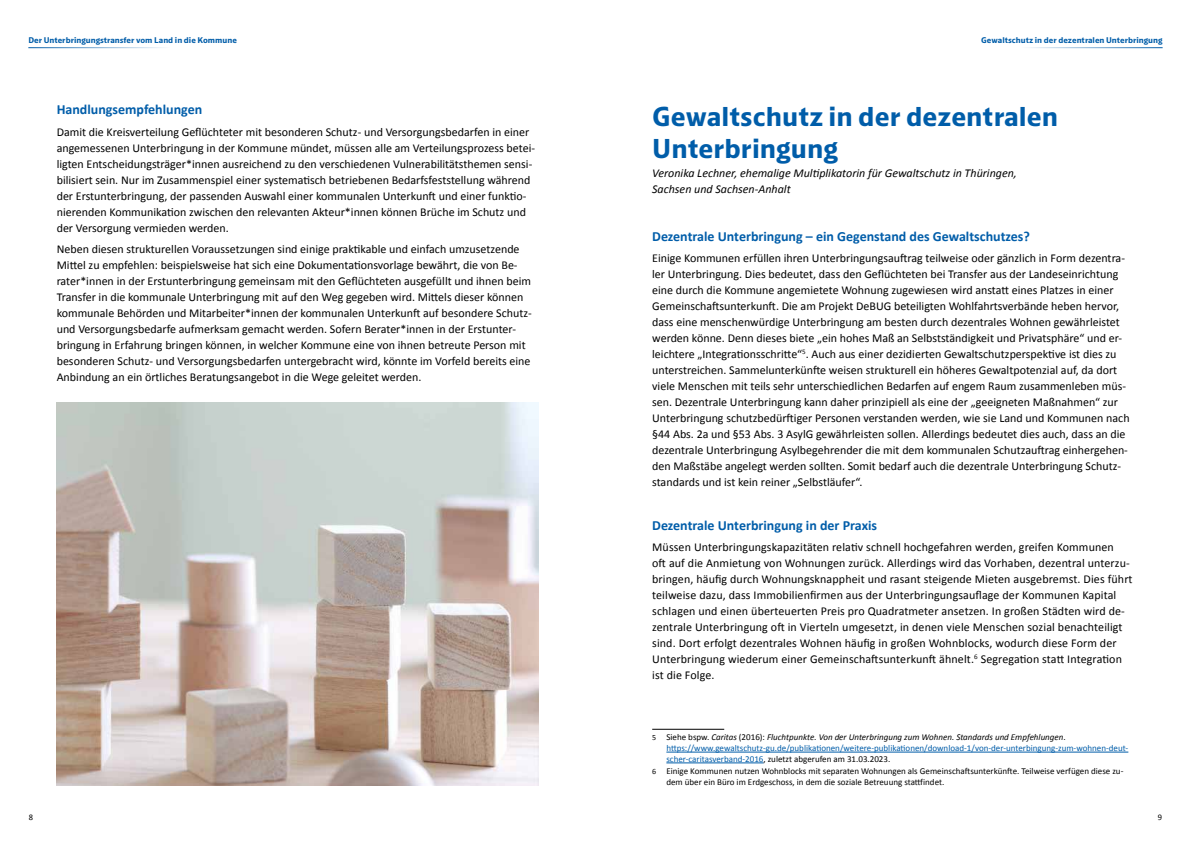
<style>
.page{position:relative;width:1191px;height:842px;background:#fff}
.page>*{position:absolute;margin:0;border:0;box-sizing:border-box;transform-origin:0 0}
.t1{font:28px/32px "Kranto Bold Text";color:#005da9}
.t2{font:700 14px "Calibri";color:#005da9}
.t3{font:12px/16px "Calibri";color:#000}
.t4{font:italic 12px/16px "Calibri";color:#000}
.t5{font:9px/10.8px "Calibri";color:#005da9}
.t6{font:9px/11px "Calibri";color:#000}
.t7{font:8.5px "Kranto Bold Text";color:#005da9}
.t8{font:8.5px "Calibri";color:#000}
.s1{font-size:8px;color:#000}
.s2{color:#000}
.s3{font-style:italic;color:#000}
.s4{font-size:8px}
</style>
<div class="page">
<hr style="left:28px;top:47px;width:142px;height:1px;background:#005da9">
<hr style="left:1020px;top:47px;width:142px;height:1px;background:#005da9">
<hr style="left:652px;top:729px;width:72px;height:1px;background:#000">
<hr style="left:666px;top:752px;width:462px;height:1px;background:#005da9">
<hr style="left:666px;top:763px;width:97px;height:1px;background:#005da9">
<img style="left:57px;top:403px;width:482px;height:382px">
<p class="t7" style="left:28px;top:35px;width:210px">Der Unterbringungstransfer vom Land in die Kommune</p>
<p class="t7" style="left:981px;top:35px;width:183px">Gewaltschutz in der dezentralen Unterbringung</p>
<p class="t2" style="left:57px;top:99px;width:147px">Handlungsempfehlungen</p>
<p class="t3" style="left:57px;top:123px;width:480px">Damit die Kreisverteilung Geflüchteter mit besonderen Schutz- und Versorgungsbedarfen in einer angemessenen Unterbringung in der Kommune mündet, müssen alle am Verteilungsprozess betei&shy;ligten Entscheidungsträger*innen ausreichend zu den verschiedenen Vulnerabilitätsthemen sensi&shy;bilisiert sein. Nur im Zusammenspiel einer systematisch betriebenen Bedarfsfeststellung während der Erstunterbringung, der passenden Auswahl einer kommunalen Unterkunft und einer funktio&shy;nierenden Kommunikation zwischen den relevanten Akteur*innen können Brüche im Schutz und der Versorgung vermieden werden.</p>
<p class="t3" style="left:57px;top:241px;width:476px">Neben diesen strukturellen Voraussetzungen sind einige praktikable und einfach umzusetzende Mittel zu empfehlen: beispielsweise hat sich eine Dokumentationsvorlage bewährt, die von Be&shy;rater*innen in der Erstunterbringung gemeinsam mit den Geflüchteten ausgefüllt und ihnen beim Transfer in die kommunale Unterbringung mit auf den Weg gegeben wird. Mittels dieser können kommunale Behörden und Mitarbeiter*innen der kommunalen Unterkunft auf besondere Schutz&shy;und Versorgungsbedarfe aufmerksam gemacht werden. Sofern Berater*innen in der Erstunter&shy;bringung in Erfahrung bringen können, in welcher Kommune eine von ihnen betreute Person mit besonderen Schutz- und Versorgungsbedarfen untergebracht wird, könnte im Vorfeld bereits eine Anbindung an ein örtliches Beratungsangebot in die Wege geleitet werden.</p>
<h1 class="t1" style="left:652px;top:100px;width:407px">Gewaltschutz in der dezentralen<br>Unterbringung</h1>
<p class="t4" style="left:652px;top:164px;width:366px">Veronika Lechner, ehemalige Multiplikatorin für Gewaltschutz in Thüringen,<br>Sachsen und Sachsen-Anhalt</p>
<p class="t2" style="left:652px;top:226px;width:379px">Dezentrale Unterbringung – ein Gegenstand des Gewaltschutzes?</p>
<p class="t3" style="left:652px;top:250px;width:479px">Einige Kommunen erfüllen ihren Unterbringungsauftrag teilweise oder gänzlich in Form dezentra&shy;ler Unterbringung. Dies bedeutet, dass den Geflüchteten bei Transfer aus der Landeseinrichtung eine durch die Kommune angemietete Wohnung zugewiesen wird anstatt eines Platzes in einer Gemeinschaftsunterkunft. Die am Projekt DeBUG beteiligten Wohlfahrtsverbände heben hervor, dass eine menschenwürdige Unterbringung am besten durch dezentrales Wohnen gewährleistet werden könne. Denn dieses biete „ein hohes Maß an Selbstständigkeit und Privatsphäre“ und er&shy;leichtere „Integrationsschritte“<sup>5</sup>. Auch aus einer dezidierten Gewaltschutzperspektive ist dies zu unterstreichen. Sammelunterkünfte weisen strukturell ein höheres Gewaltpotenzial auf, da dort viele Menschen mit teils sehr unterschiedlichen Bedarfen auf engem Raum zusammenleben müs&shy;sen. Dezentrale Unterbringung kann daher prinzipiell als eine der „geeigneten Maßnahmen“ zur Unterbringung schutzbedürftiger Personen verstanden werden, wie sie Land und Kommunen nach §44 Abs. 2a und §53 Abs. 3 AsylG gewährleisten sollen. Allerdings bedeutet dies auch, dass an die dezentrale Unterbringung Asylbegehrender die mit dem kommunalen Schutzauftrag einhergehen&shy;den Maßstäbe angelegt werden sollten. Somit bedarf auch die dezentrale Unterbringung Schutz&shy;standards und ist kein reiner „Selbstläufer“.</p>
<p class="t2" style="left:652px;top:515px;width:226px">Dezentrale Unterbringung in der Praxis</p>
<p class="t3" style="left:652px;top:539px;width:482px">Müssen Unterbringungskapazitäten relativ schnell hochgefahren werden, greifen Kommunen<br>oft auf die Anmietung von Wohnungen zurück. Allerdings wird das Vorhaben, dezentral unterzu&shy;bringen, häufig durch Wohnungsknappheit und rasant steigende Mieten ausgebremst. Dies führt teilweise dazu, dass Immobilienfirmen aus der Unterbringungsauflage der Kommunen Kapital schlagen und einen überteuerten Preis pro Quadratmeter ansetzen. In großen Städten wird de&shy;zentrale Unterbringung oft in Vierteln umgesetzt, in denen viele Menschen sozial benachteiligt sind. Dort erfolgt dezentrales Wohnen häufig in großen Wohnblocks, wodurch diese Form der Unterbringung wiederum einer Gemeinschaftsunterkunft ähnelt.<sup>6</sup> Segregation statt Integration ist die Folge.</p>
<p class="t5" style="left:666px;top:732px;width:463px;text-indent:-14px"><span class="s1">5</span> <span class="s2">Siehe bspw.</span> <span class="s3">Caritas</span> <span class="s2">(2016):</span> <span class="s3">Fluchtpunkte. Von der Unterbringung zum Wohnen. Standards und Empfehlungen</span><span class="s2">. </span>https://www.gewaltschutz-gu.de/publikationen/weitere-publikationen/download-1/von-der-unterbingung-zum-wohnen-deut&shy;scher-caritasverband-2016<span class="s2">, zuletzt abgerufen am 31.03.2023.</span></p>
<p class="t6" style="left:666px;top:765px;width:458px;text-indent:-14px"><span class="s4">6</span> Einige Kommunen nutzen Wohnblocks mit separaten Wohnungen als Gemeinschaftsunterkünfte. Teilweise verfügen diese zu&shy;dem über ein Büro im Erdgeschoss, in dem die soziale Betreuung stattfindet.</p>
<p class="t8" style="left:29px;top:812px;width:6px">8</p>
<p class="t8" style="left:1157px;top:812px;width:6px">9</p>
</div>
